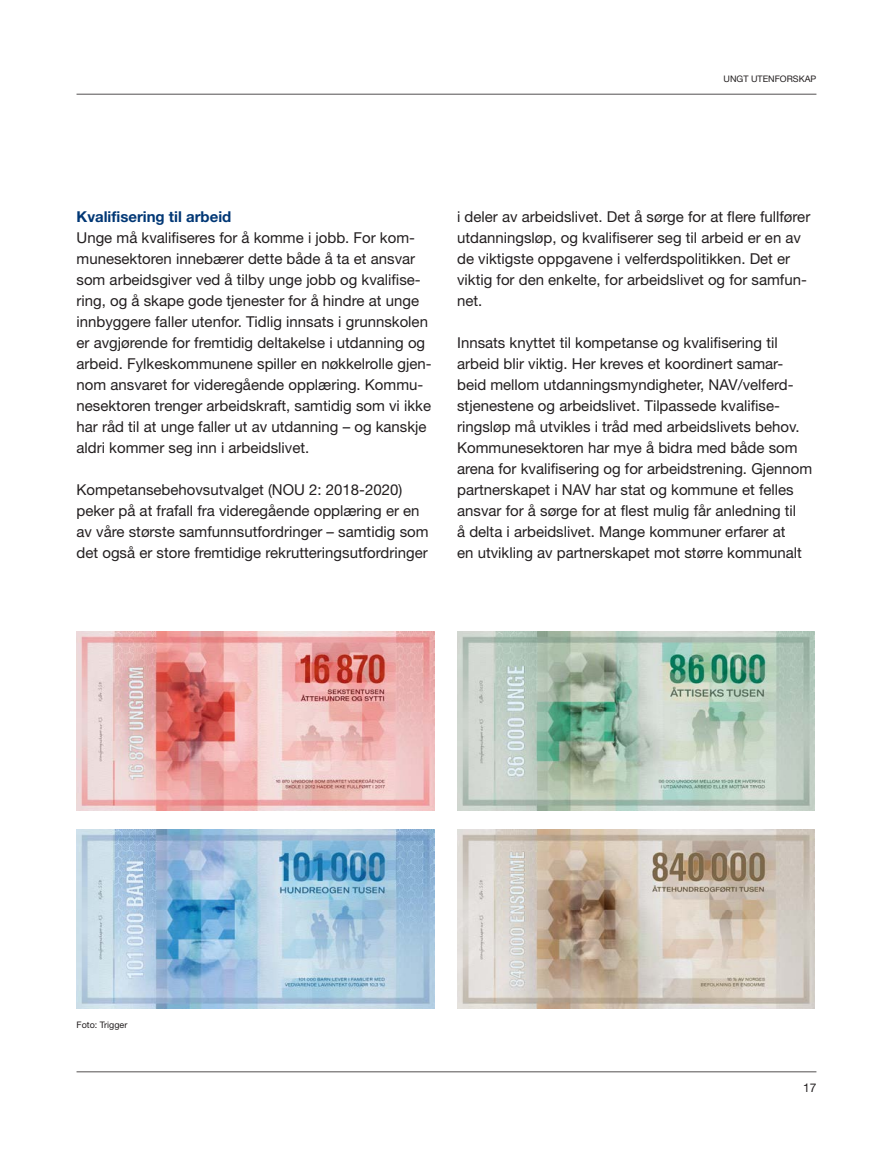
<style>
.page{position:relative;width:893px;height:1149px;background:#fff}
.page>*{position:absolute;margin:0;border:0;box-sizing:border-box;transform-origin:0 0}
.Brødtekst{font:15px/21px "Helvetica Neue LT Pro";color:#231f20}
.Mellomtittel{font:700 15px "Helvetica Neue LT Pro";color:#013775}
.t1{font:12px "Helvetica Neue LT Pro";color:#231f20}
.Kreditering{font:9px "Helvetica Neue LT Pro";color:#231f20}
</style>
<div class="page">
<hr style="left:77px;top:1071px;width:739px;height:1px;background:#231f20">
<hr style="left:77px;top:94px;width:739px;height:1px;background:#231f20">
<img style="left:77px;top:631px;width:357px;height:179px">
<img style="left:77px;top:829px;width:357px;height:179px">
<img style="left:457px;top:631px;width:358px;height:179px">
<img style="left:457px;top:829px;width:358px;height:179px">
<p class="Kreditering" style="left:724px;top:73px;width:94px">UNGT UTENFORSKAP</p>
<p class="Mellomtittel" style="left:77px;top:207px;width:156px">Kvalifisering til arbeid</p>
<p class="Brødtekst" style="left:77px;top:227px;width:357px">Unge må kvalifiseres for å komme i jobb. For kom&shy;munesektoren innebærer dette både å ta et ansvar som arbeidsgiver ved å tilby unge jobb og kvalifise&shy;ring, og å skape gode tjenester for å hindre at unge innbyggere faller utenfor. Tidlig innsats i grunnskolen er avgjørende for fremtidig deltakelse i utdanning og arbeid. Fylkeskommunene spiller en nøkkelrolle gjen&shy;nom ansvaret for videregående opplæring. Kommu&shy;nesektoren trenger arbeidskraft, samtidig som vi ikke har råd til at unge faller ut av utdanning – og kanskje aldri kommer seg inn i arbeidslivet.</p>
<p class="Brødtekst" style="left:77px;top:479px;width:354px">Kompetansebehovsutvalget (NOU 2: 2018-2020) peker på at frafall fra videregående opplæring er en av våre største samfunnsutfordringer – samtidig som det også er store fremtidige rekrutteringsutfordringer</p>
<p class="Brødtekst" style="left:457px;top:206px;width:355px">i deler av arbeidslivet. Det å sørge for at flere fullfører utdanningsløp, og kvalifiserer seg til arbeid er en av de viktigste oppgavene i velferdspolitikken. Det er viktig for den enkelte, for arbeidslivet og for samfun&shy;net.</p>
<p class="Brødtekst" style="left:457px;top:332px;width:357px">Innsats knyttet til kompetanse og kvalifisering til arbeid blir viktig. Her kreves et koordinert samar&shy;beid mellom utdanningsmyndigheter, NAV/velferd&shy;stjenestene og arbeidslivet. Tilpassede kvalifise&shy;ringsløp må utvikles i tråd med arbeidslivets behov.<br>Kommunesektoren har mye å bidra med både som arena for kvalifisering og for arbeidstrening. Gjennom partnerskapet i NAV har stat og kommune et felles ansvar for å sørge for at flest mulig får anledning til<br>å delta i arbeidslivet. Mange kommuner erfarer at<br>en utvikling av partnerskapet mot større kommunalt</p>
<p class="Kreditering" style="left:77px;top:1018px;width:52px">Foto: Trigger</p>
<p class="t1" style="left:803px;top:1080px;width:15px">17</p>
</div>
